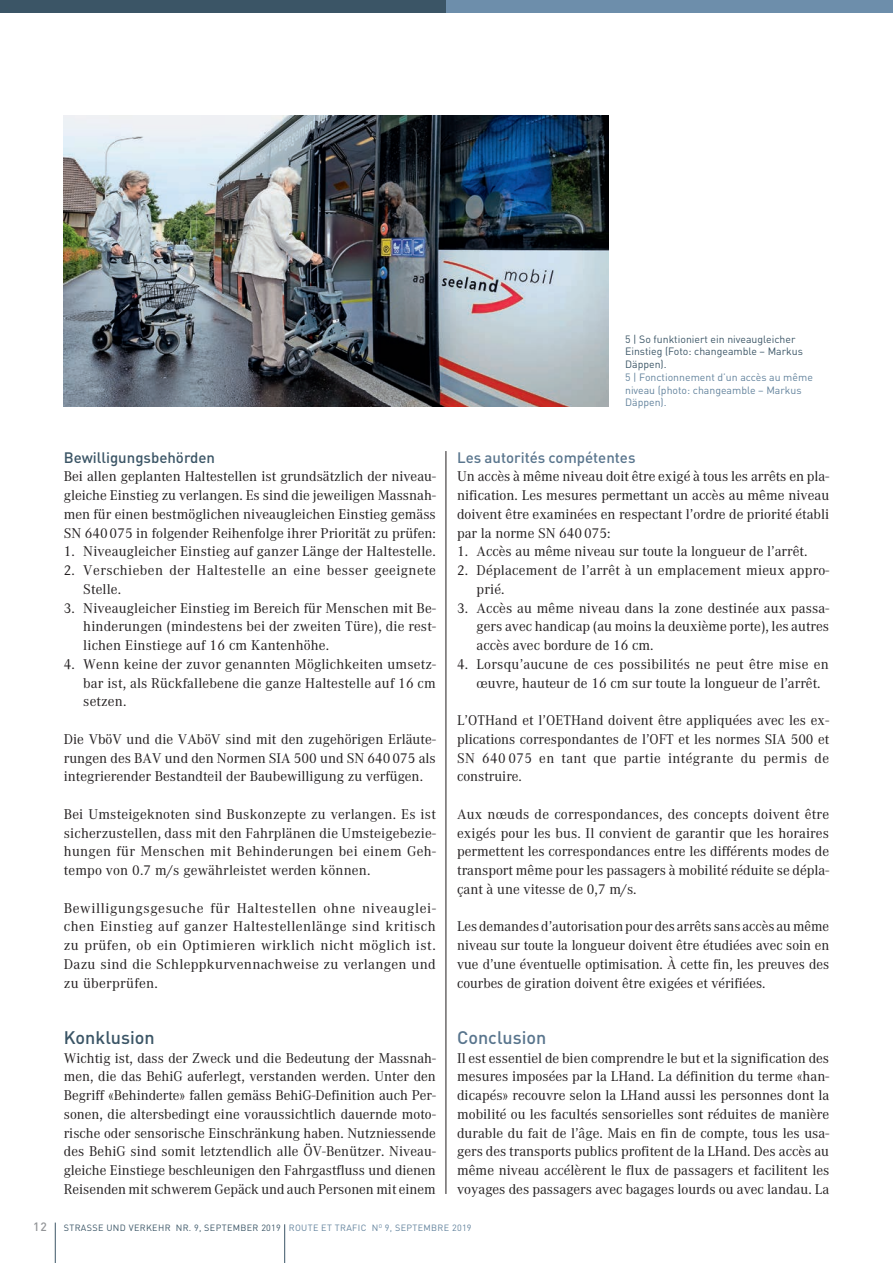
<style>
.page{position:relative;width:893px;height:1263px;background:#fff}
.page>*{position:absolute;margin:0;border:0;box-sizing:border-box;transform-origin:0 0}
.t1{font:500 18px "DINOT";color:#3b5566}
.t2{font:500 18px "DINOT";color:#59758d}
.t3{font:500 15px "DINOT";color:#59758d}
.t4{font:500 15px "DINOT";color:#3b5566}
.t5{font:14.7px/18.8px "Corporate A";color:#231f20;text-align:justify}
.t6{font:14.7px/18.8px "Corporate A";letter-spacing:.03em;color:#231f20}
.t7{font:500 12px "DINOT";color:#939598}
.t8{font:10.5px/12.8px "DINOT";color:#3b5566}
.t9{font:10.5px/12.8px "DINOT";color:#63839d}
.t10{font:9px "DINOT";letter-spacing:.04em;color:#3b5566}
.s1{color:#63839d}
</style>
<div class="page">
<img style="left:64px;top:115px;width:544px;height:291px">
<hr style="left:446px;top:451px;width:1px;height:743px;background:#231f20">
<div style="left:0;top:0;width:447px;height:13px;background:#3b5566"></div>
<div style="left:447px;top:0;width:446px;height:13px;background:#6d8eab"></div>
<hr style="left:55px;top:1222px;width:1px;height:41px;background:#3b5566">
<hr style="left:284px;top:1224px;width:1px;height:39px;background:#3b5566">
<p class="t7" style="left:33px;top:1219px;width:15px">12</p>
<p class="t4" style="left:64px;top:447px;width:153px">Bewilligungsbehörden</p>
<p class="t5" style="left:64px;top:467px;width:374px">Bei allen geplanten Haltestellen ist grundsätzlich der niveau&shy;gleiche Einstieg zu verlangen. Es sind die jeweiligen Massnah&shy;men für einen bestmöglichen niveaugleichen Einstieg gemäss SN 640075 in folgender Reihenfolge ihrer Priorität zu prüfen:</p>
<p class="t5" style="left:64px;top:542px;width:374px">1. Niveaugleicher Einstieg auf ganzer Länge der Haltestelle.</p>
<p class="t6" style="left:83px;top:561px;width:354px;text-indent:-20px">2. Verschieben der Haltestelle an eine besser geeignete<br>Stelle.</p>
<p class="t5" style="left:83px;top:599px;width:354px;text-indent:-19px">3. Niveaugleicher Einstieg im Bereich für Menschen mit Be&shy;hinderungen (mindestens bei der zweiten Türe), die rest&shy;lichen Einstiege auf 16 cm Kantenhöhe.</p>
<p class="t5" style="left:83px;top:655px;width:354px;text-indent:-20px">4. Wenn keine der zuvor genannten Möglichkeiten umsetz&shy;bar ist, als Rückfallebene die ganze Haltestelle auf 16 cm setzen.</p>
<p class="t5" style="left:64px;top:730px;width:374px">Die VböV und die VAböV sind mit den zugehörigen Erläute&shy;rungen des BAV und den Normen SIA 500 und SN 640075 als integrierender Bestandteil der Baubewilligung zu verfügen.</p>
<p class="t5" style="left:64px;top:805px;width:374px">Bei Umsteigeknoten sind Buskonzepte zu verlangen. Es ist sicherzustellen, dass mit den Fahrplänen die Umsteigebezie&shy;hungen für Menschen mit Behinderungen bei einem Geh&shy;tempo von 0.7 m/s gewährleistet werden können.</p>
<p class="t5" style="left:64px;top:899px;width:374px">Bewilligungsgesuche für Haltestellen ohne niveauglei&shy;chen Einstieg auf ganzer Haltestellenlänge sind kritisch zu prüfen, ob ein Optimieren wirklich nicht möglich ist.<br>Dazu sind die Schleppkurvennachweise zu verlangen und zu überprüfen.</p>
<p class="t8" style="left:625px;top:332px;width:179px">5 | So funktioniert ein niveaugleicher<br>Einstieg (Foto: changeamble – Markus<br>Däppen).</p>
<p class="t9" style="left:625px;top:370px;width:189px">5 | Fonctionnement d’un accès au même niveau (photo: changeamble – Markus<br>Däppen).</p>
<p class="t3" style="left:457px;top:447px;width:180px">Les autorités compétentes</p>
<p class="t5" style="left:457px;top:467px;width:374px">Un accès à même niveau doit être exigé à tous les arrêts en pla&shy;nification. Les mesures permettant un accès au même niveau doivent être examinées en respectant l’ordre de priorité établi par la norme SN 640075:</p>
<p class="t5" style="left:457px;top:542px;width:352px">1. Accès au même niveau sur toute la longueur de l’arrêt.</p>
<p class="t5" style="left:477px;top:561px;width:354px;text-indent:-19px">2. Déplacement de l’arrêt à un emplacement mieux appro&shy;prié.</p>
<p class="t5" style="left:477px;top:599px;width:354px;text-indent:-20px">3. Accès au même niveau dans la zone destinée aux passa&shy;gers avec handicap (au moins la deuxième porte), les autres accès avec bordure de 16 cm.</p>
<p class="t5" style="left:477px;top:655px;width:354px;text-indent:-20px">4. Lorsqu’aucune de ces possibilités ne peut être mise en œuvre, hauteur de 16 cm sur toute la longueur de l’arrêt.</p>
<p class="t5" style="left:457px;top:711px;width:374px">L’OTHand et l’OETHand doivent être appliquées avec les ex&shy;plications correspondantes de l’OFT et les normes SIA 500 et SN 640 075 en tant que partie intégrante du permis de construire.</p>
<p class="t5" style="left:457px;top:805px;width:374px">Aux nœuds de correspondances, des concepts doivent être exigés pour les bus. Il convient de garantir que les horaires permettent les correspondances entre les différents modes de transport même pour les passagers à mobilité réduite se dépla&shy;çant à une vitesse de 0,7 m/s.</p>
<p class="t5" style="left:457px;top:917px;width:374px">Les demandes d’autorisation pour des arrêts sans accès au même niveau sur toute la longueur doivent être étudiées avec soin en vue d’une éventuelle optimisation. À cette fin, les preuves des courbes de giration doivent être exigées et vérifiées.</p>
<p class="t2" style="left:457px;top:1025px;width:91px">Conclusion</p>
<p class="t5" style="left:457px;top:1049px;width:374px">Il est essentiel de bien comprendre le but et la signification des mesures imposées par la LHand. La définition du terme «han&shy;dicapés» recouvre selon la LHand aussi les personnes dont la mobilité ou les facultés sensorielles sont réduites de manière durable du fait de l’âge. Mais en fin de compte, tous les usa&shy;gers des transports publics profitent de la LHand. Des accès au même niveau accélèrent le flux de passagers et facilitent les voyages des passagers avec bagages lourds ou avec landau. La</p>
<p class="t10" style="left:64px;top:1222px;width:409px">STRASSE UND VERKEHR NR. 9, SEPTEMBER 2019 <span class="s1">ROUTE ET TRAFIC N</span><sup>O</sup> <span class="s1">9, SEPTEMBRE 2019</span></p>
<p class="t1" style="left:64px;top:1025px;width:93px">Konklusion</p>
<p class="t5" style="left:64px;top:1049px;width:374px">Wichtig ist, dass der Zweck und die Bedeutung der Massnah&shy;men, die das BehiG auferlegt, verstanden werden. Unter den Begriff «Behinderte» fallen gemäss BehiG-Definition auch Per&shy;sonen, die altersbedingt eine voraussichtlich dauernde moto&shy;rische oder sensorische Einschränkung haben. Nutzniessende des BehiG sind somit letztendlich alle ÖV-Benützer. Niveau&shy;gleiche Einstiege beschleunigen den Fahrgastfluss und dienen Reisenden mit schwerem Gepäck und auch Personen mit einem</p>
</div>
